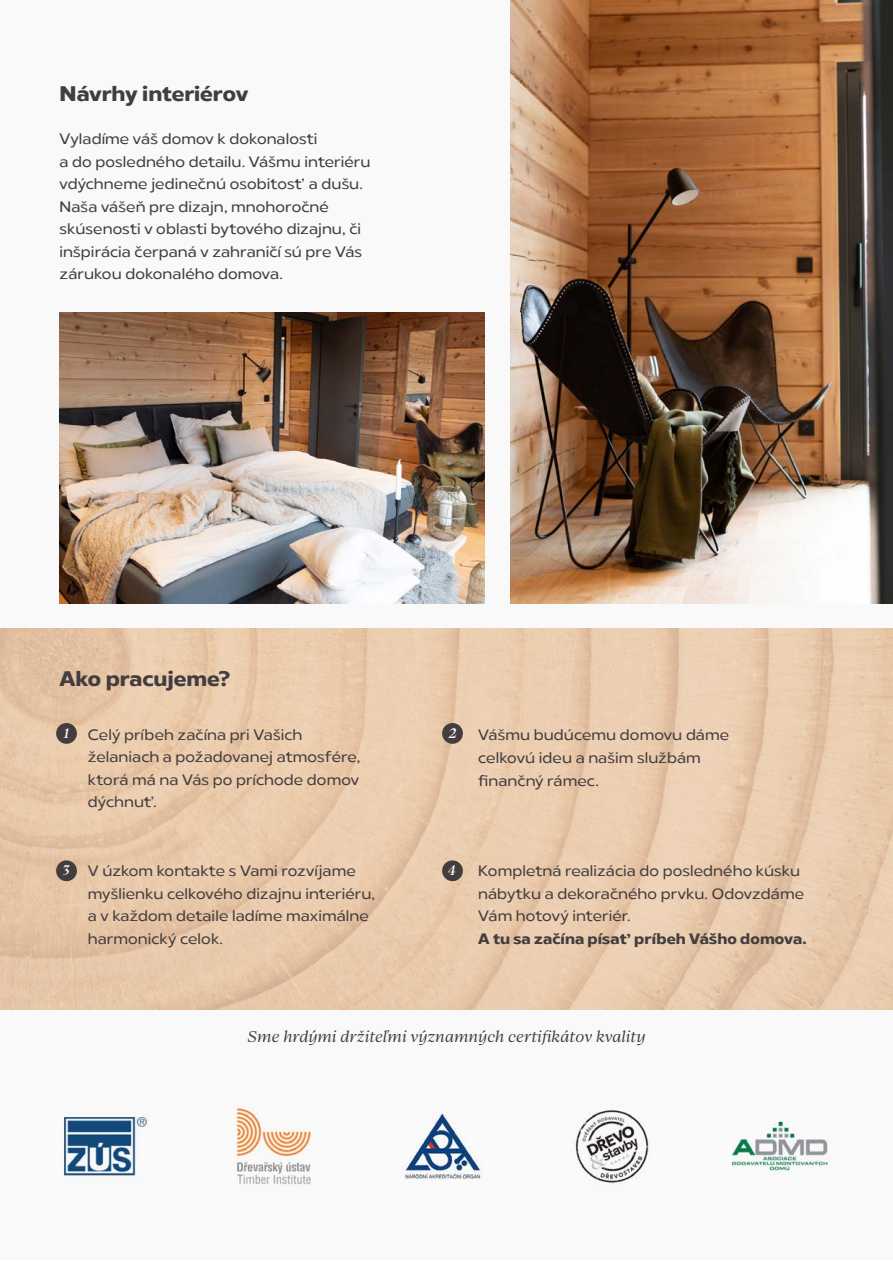
<style>
.page{position:relative;width:893px;height:1263px;background:#fff}
.page>*{position:absolute;margin:0;border:0;box-sizing:border-box;transform-origin:0 0}
.t1{font:700 21px "Radiate Sans";color:#433d3f}
.t2{font:15px/22.5px "Radiate Sans";letter-spacing:.005em;color:#433d3f}
.t3{font:italic 15px "Bw Beto";letter-spacing:.005em;color:#433d3f}
.t4{font:italic 500 13.2px "Bw Beto";color:#fff}
.s1{font-weight:700}
</style>
<div class="page">
<img style="left:0;top:629px;width:893px;height:381px">
<img style="left:62px;top:1104px;width:768px;height:81px">
<img style="left:510px;top:0;width:383px;height:603px">
<img style="left:60px;top:313px;width:425px;height:290px">
<div style="left:56px;top:723px;width:21px;height:21px;background:#433d3f;border-radius:50%"></div>
<div style="left:442px;top:723px;width:21px;height:21px;background:#433d3f;border-radius:50%"></div>
<div style="left:56px;top:860px;width:21px;height:21px;background:#433d3f;border-radius:50%"></div>
<div style="left:442px;top:860px;width:21px;height:21px;background:#433d3f;border-radius:50%"></div>
<p class="t1" style="left:60px;top:78px;width:190px">Návrhy interiérov</p>
<p class="t2" style="left:60px;top:128px;width:259px">Vyladíme váš domov k dokonalosti</p>
<p class="t2" style="left:60px;top:151px;width:312px">a do posledného detailu. Vášmu interiéru vdýchneme jedinečnú osobitosť a dušu.<br>Naša vášeň pre dizajn, mnohoročné skúsenosti v oblasti bytového dizajnu, či inšpirácia čerpaná v zahraničí sú pre Vás zárukou dokonalého domova.</p>
<p class="t1" style="left:60px;top:662px;width:172px">Ako pracujeme?</p>
<p class="t2" style="left:88px;top:723px;width:274px">Celý príbeh začína pri Vašich želaniach a požadovanej atmosfére, ktorá má na Vás po príchode domov dýchnuť.</p>
<p class="t2" style="left:478px;top:724px;width:252px">Vášmu budúcemu domovu dáme celkovú ideu a našim službám finančný rámec.</p>
<p class="t4" style="left:64px;top:725px;width:7px">1</p>
<p class="t4" style="left:449px;top:725px;width:10px">2</p>
<p class="t2" style="left:88px;top:860px;width:289px">V úzkom kontakte s Vami rozvíjame myšlienku celkového dizajnu interiéru, a v každom detaile ladíme maximálne harmonický celok.</p>
<p class="t2" style="left:478px;top:860px;width:330px">Kompletná realizácia do posledného kúsku nábytku a dekoračného prvku. Odovzdáme Vám hotový interiér.<br><span class="s1">A tu sa začína písať príbeh Vášho domova.</span></p>
<p class="t4" style="left:63px;top:862px;width:9px">3</p>
<p class="t4" style="left:448px;top:862px;width:10px">4</p>
<p class="t3" style="left:247px;top:1027px;width:399px">Sme hrdými držiteľmi významných certifikátov kvality</p>
</div>
